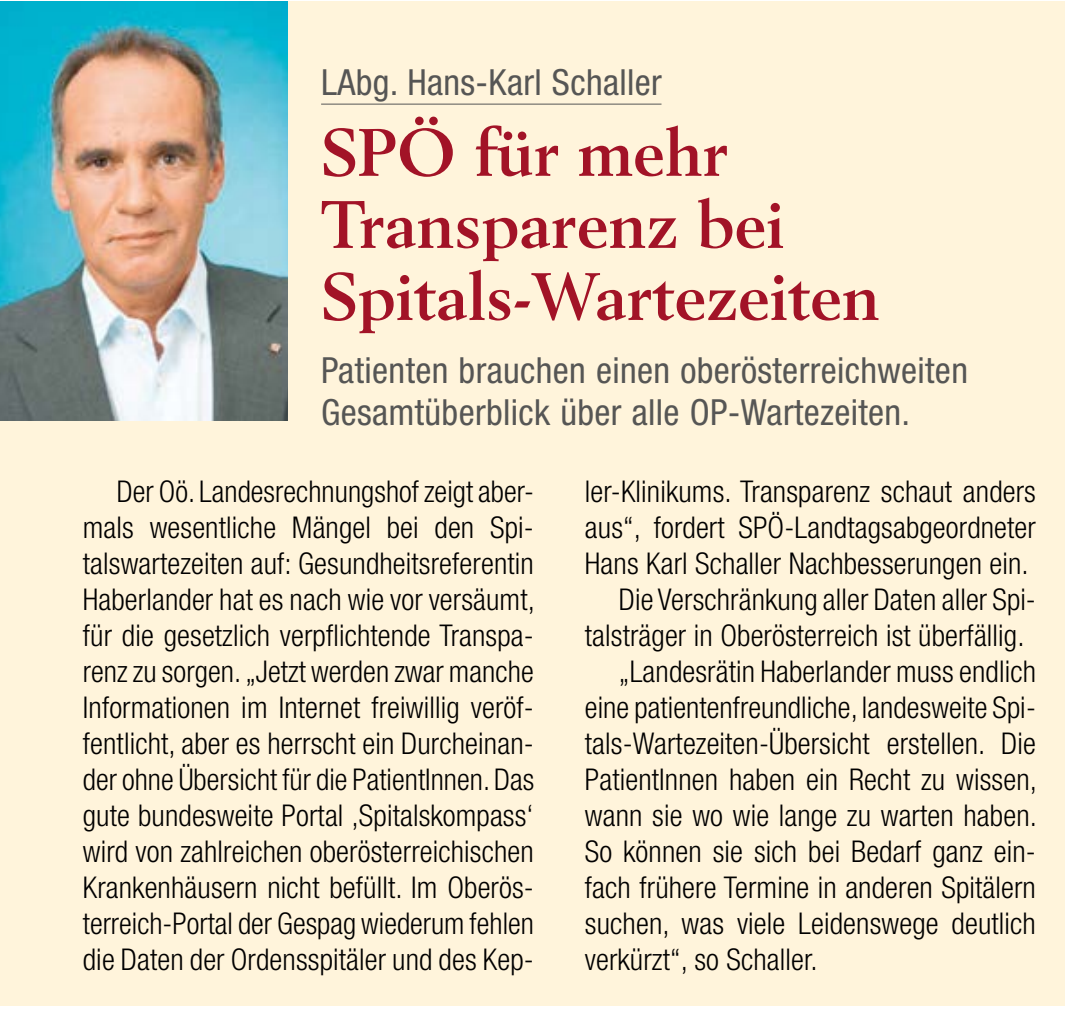
<style>
.page{position:relative;width:1065px;height:1009px;background:#fff}
.page>*{position:absolute;margin:0;border:0;box-sizing:border-box;transform-origin:0 0}
.t1{font:700 66px/72px "Berling LT Std";color:#a21327}
.t2{font:condensed 36px/42px "Helvetica Neue LT Std";letter-spacing:.01em;color:#565655}
.t3{font:300 condensed 30px/36px "Helvetica Neue LT Std";letter-spacing:.005em;color:#000;text-align:justify}
</style>
<div class="page">
<div style="left:0;top:1px;width:1064px;height:1004px;background:#fff4db"></div>
<img style="left:0;top:1px;width:287px;height:420px">
<hr style="left:321px;top:104px;width:340px;height:1px;background:#565655">
<p class="t2" style="left:321px;top:61px;width:342px">LAbg. Hans-Karl Schaller</p>
<h1 class="t1" style="left:321px;top:116px;width:560px">SPÖ für mehr<br>Transparenz bei<br>Spitals-Wartezeiten</h1>
<p class="t2" style="left:321px;top:349px;width:648px">Patienten brauchen einen oberösterreichweiten<br>Gesamtüberblick über alle OP-Wartezeiten.</p>
<p class="t3" style="left:83px;top:472px;width:453px;text-indent:34px">Der Oö. Landesrechnungshof zeigt aber&shy;mals wesentliche Mängel bei den Spi&shy;talswartezeiten auf: Gesundheitsreferentin Haberlander hat es nach wie vor versäumt, für die gesetzlich verpflichtende Transpa&shy;renz zu sorgen. „Jetzt werden zwar manche Informationen im Internet freiwillig veröf&shy;fentlicht, aber es herrscht ein Durcheinan&shy;der ohne Übersicht für die PatientInnen. Das gute bundesweite Portal ‚Spitalskompass‘ wird von zahlreichen oberösterreichischen Krankenhäusern nicht befüllt. Im Oberös&shy;terreich-Portal der Gespag wiederum fehlen die Daten der Ordensspitäler und des Kep-</p>
<p class="t3" style="left:585px;top:472px;width:452px">ler-Klinikums. Transparenz schaut anders</p>
<p class="t3" style="left:585px;top:508px;width:452px">aus“, fordert SPÖ-Landtagsabgeordneter</p>
<p class="t3" style="left:585px;top:544px;width:445px">Hans Karl Schaller Nachbesserungen ein.</p>
<p class="t3" style="left:619px;top:580px;width:418px">Die Verschränkung aller Daten aller Spi-</p>
<p class="t3" style="left:585px;top:616px;width:441px">talsträger in Oberösterreich ist überfällig.</p>
<p class="t3" style="left:619px;top:652px;width:418px">„Landesrätin Haberlander muss endlich</p>
<p class="t3" style="left:585px;top:688px;width:452px">eine patientenfreundliche, landesweite Spi-</p>
<p class="t3" style="left:585px;top:724px;width:452px">tals-Wartezeiten-Übersicht erstellen. Die</p>
<p class="t3" style="left:585px;top:760px;width:453px">PatientInnen haben ein Recht zu wissen,</p>
<p class="t3" style="left:585px;top:796px;width:453px">wann sie wo wie lange zu warten haben.</p>
<p class="t3" style="left:585px;top:832px;width:452px">So können sie sich bei Bedarf ganz ein-</p>
<p class="t3" style="left:585px;top:868px;width:452px">fach frühere Termine in anderen Spitälern</p>
<p class="t3" style="left:585px;top:904px;width:452px">suchen, was viele Leidenswege deutlich</p>
<p class="t3" style="left:585px;top:940px;width:234px">verkürzt“, so Schaller.</p>
</div>
